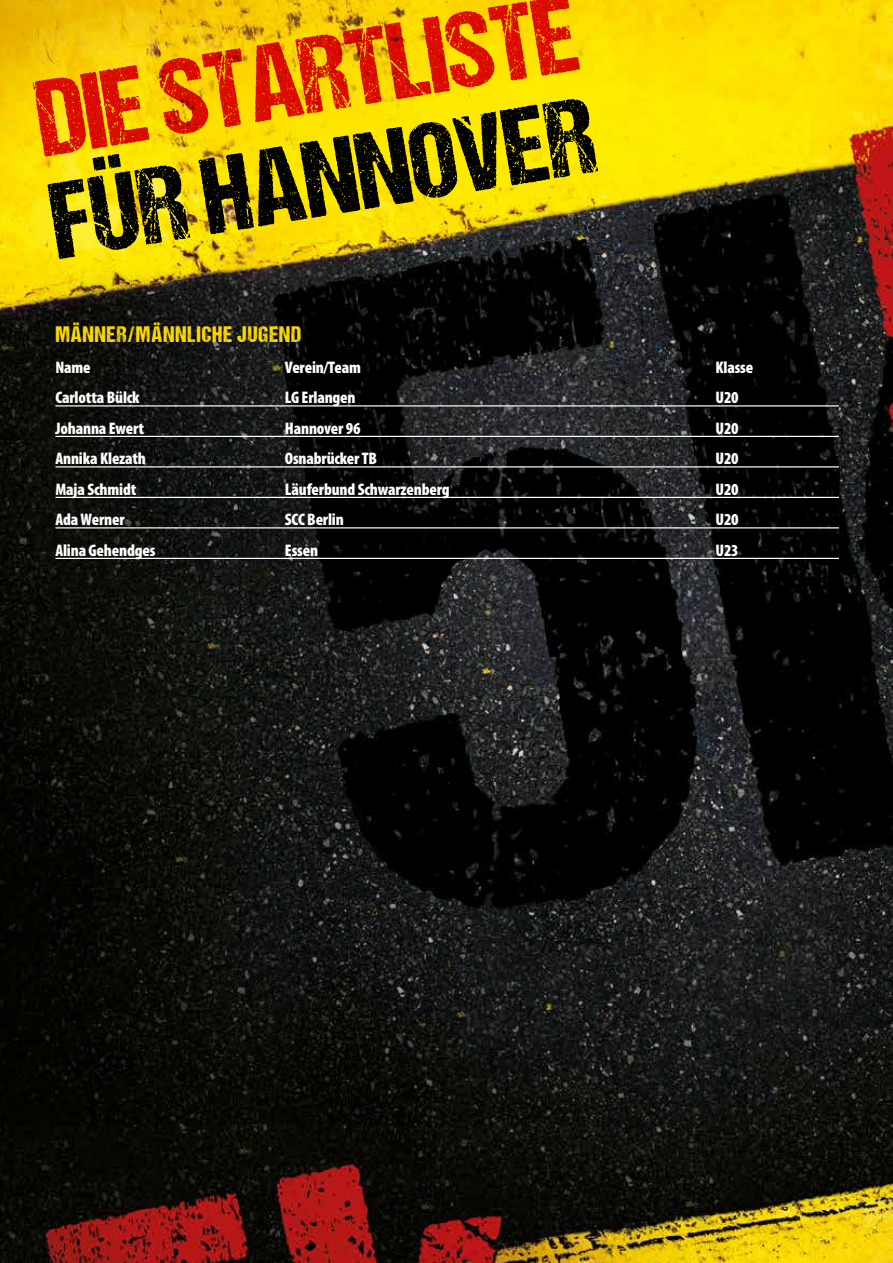
<style>
.page{position:relative;width:893px;height:1263px;background:#fff}
.page>*{position:absolute;margin:0;border:0;box-sizing:border-box;transform-origin:0 0}
.t1{font:108.75px "DCC Ash";color:#dc0d15}
.t2{font:108.75px "DCC Ash";color:#000}
.t3{font:22.5px "DCC Ash";letter-spacing:.05em;color:#fd0}
.t4{font:900 condensed 16.8px "Myriad Pro";letter-spacing:-.01em;color:#fff}
</style>
<div class="page">
<img style="left:0;top:0;width:893px;height:1263px">
<svg style="left:0;top:264px;width:886px;height:356px;background:#171612"></svg>
<hr style="left:55px;top:405px;width:784px;height:1px;background:#fff">
<hr style="left:55px;top:436px;width:784px;height:1px;background:#fff">
<hr style="left:55px;top:466px;width:784px;height:1px;background:#fff">
<hr style="left:55px;top:497px;width:784px;height:1px;background:#fff">
<hr style="left:55px;top:527px;width:784px;height:1px;background:#fff">
<hr style="left:55px;top:558px;width:784px;height:1px;background:#fff">
<h1 class="t1" style="left:28px;top:61px;width:547px;rotate:-9deg">DIE STARTLISTE</h1>
<h1 class="t2" style="left:43px;top:163px;width:551px;rotate:-9deg">FÜR HANNOVER</h1>
<h2 class="t3" style="left:55px;top:322px;width:247px">MÄNNER/MÄNNLICHE JUGEND</h2>
<p class="t4" style="left:55px;top:356px;width:37px">Name</p>
<p class="t4" style="left:285px;top:356px;width:77px">Verein/Team</p>
<p class="t4" style="left:715px;top:356px;width:39px">Klasse</p>
<p class="t4" style="left:55px;top:387px;width:86px">Carlotta Bülck</p>
<p class="t4" style="left:285px;top:387px;width:72px">LG Erlangen</p>
<p class="t4" style="left:715px;top:387px;width:25px">U20</p>
<p class="t4" style="left:55px;top:417px;width:90px">Johanna Ewert</p>
<p class="t4" style="left:285px;top:417px;width:77px">Hannover 96</p>
<p class="t4" style="left:715px;top:417px;width:25px">U20</p>
<p class="t4" style="left:55px;top:448px;width:92px">Annika Klezath</p>
<p class="t4" style="left:285px;top:448px;width:94px">Osnabrücker TB</p>
<p class="t4" style="left:715px;top:448px;width:25px">U20</p>
<p class="t4" style="left:55px;top:478px;width:83px">Maja Schmidt</p>
<p class="t4" style="left:285px;top:478px;width:166px">Läuferbund Schwarzenberg</p>
<p class="t4" style="left:715px;top:478px;width:25px">U20</p>
<p class="t4" style="left:55px;top:509px;width:71px">Ada Werner</p>
<p class="t4" style="left:285px;top:509px;width:60px">SCC Berlin</p>
<p class="t4" style="left:715px;top:509px;width:25px">U20</p>
<p class="t4" style="left:55px;top:539px;width:101px">Alina Gehendges</p>
<p class="t4" style="left:285px;top:539px;width:35px">Essen</p>
<p class="t4" style="left:715px;top:539px;width:25px">U23</p>
</div>
